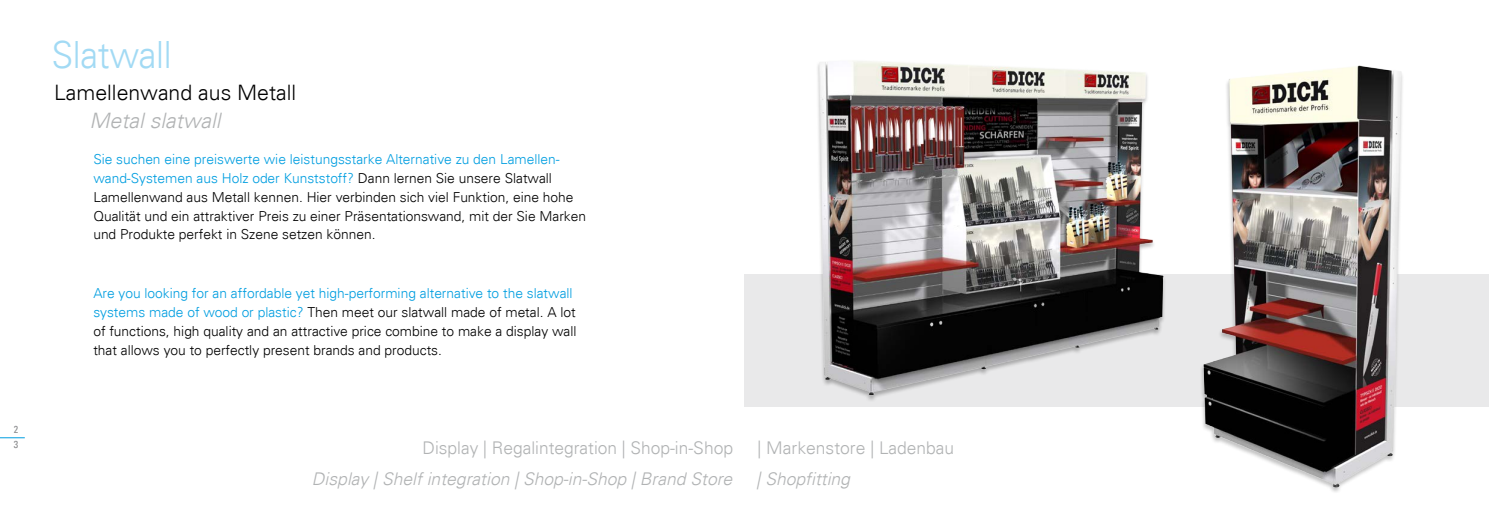
<style>
.page{position:relative;width:1489px;height:525px;background:#fff}
.page>*{position:absolute;margin:0;border:0;box-sizing:border-box;transform-origin:0 0}
.t1{font:300 37.5px "Univers";letter-spacing:-.01em;color:#a2daf4;scale:.95 1}
.t2{font:300 21.25px "Univers";color:#000}
.t3{font:italic 300 21.25px "Univers";color:#b1b3b4}
.t4{font:italic 300 17.5px "Univers";color:#b1b3b4}
.t5{font:300 17.5px "Univers";color:#b1b3b4}
.t6{font:300 13.75px/18.8px "Univers";color:#000}
.t7{font:condensed 10px/15px "Univers";color:#87888a}
.s1{color:#009ee0}
</style>
<div class="page">
<div style="left:744px;top:274px;width:744px;height:133px;background:#e9e9ea"></div>
<svg style="left:0;top:437px;width:25px;height:1px"></svg>
<img style="left:817px;top:61px;width:348px;height:340px">
<img style="left:1201px;top:65px;width:202px;height:427px">
<p class="t7" style="left:14px;top:421px;width:6px">2<br>3</p>
<h1 class="t1" style="left:51px;top:32px;width:128px">Slatwall</h1>
<h2 class="t2" style="left:54px;top:80px;width:244px">Lamellenwand aus Metall</h2>
<h2 class="t3" style="left:89px;top:107px;width:133px">Metal slatwall</h2>
<p class="t6" style="left:93px;top:150px;width:494px"><span class="s1">Sie suchen eine preiswerte wie leistungsstarke Alternative zu den Lamellen&shy;wand-Systemen aus Holz oder Kunststoff?</span> Dann lernen Sie unsere Slatwall Lamellenwand aus Metall kennen. Hier verbinden sich viel Funktion, eine hohe Qualität und ein attraktiver Preis zu einer Präsentationswand, mit der Sie Marken und Produkte perfekt in Szene setzen können.</p>
<p class="t6" style="left:93px;top:284px;width:484px"><span class="s1">Are you looking for an affordable yet high-performing alternative to the slatwall systems made of wood or plastic?</span> Then meet our slatwall made of metal. A lot of functions, high quality and an attractive price combine to make a display wall that allows you to perfectly present brands and products.</p>
<p class="t5" style="left:422px;top:437px;width:312px">Display | Regalintegration | Shop-in-Shop</p>
<p class="t5" style="left:757px;top:437px;width:198px">| Markenstore | Ladenbau</p>
<p class="t4" style="left:312px;top:468px;width:422px">Display | Shelf integration | Shop-in-Shop | Brand Store</p>
<p class="t4" style="left:756px;top:468px;width:95px">| Shopfitting</p>
</div>
